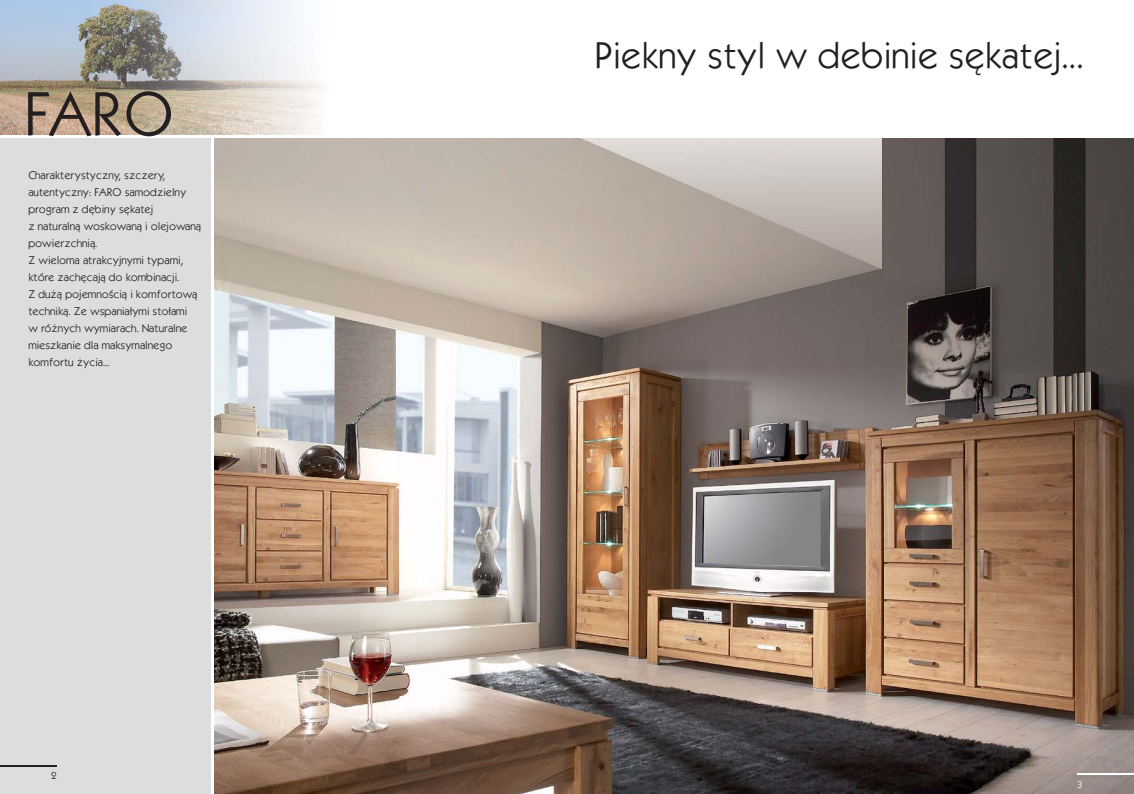
<style>
.page{position:relative;width:1134px;height:794px;background:#fff}
.page>*{position:absolute;margin:0;border:0;box-sizing:border-box;transform-origin:0 0}
.t1{font:55px "Kabana";color:#231f20}
.t2{font:33px "Kabana";color:#231f20}
.t3{font:10px/17px "Kabana";color:#231f20}
.t4{font:9px "Kabana";color:#231f20}
.t5{font:9px "Kabana";color:#fff}
</style>
<div class="page">
<div style="left:0;top:136px;width:219px;height:658px;background:#dcddde"></div>
<img style="left:213px;top:137px;width:921px;height:657px">
<img style="left:0;top:0;width:323px;height:135px">
<hr style="left:0;top:135px;width:1134px;height:2px;background:#fff">
<hr style="left:211px;top:136px;width:2px;height:658px;background:#fff">
<hr style="left:0;top:765px;width:57px;height:1px;background:#231f20">
<hr style="left:1077px;top:773px;width:57px;height:1px;background:#fff">
<h1 class="t1" style="left:24px;top:89px;width:151px">FARO</h1>
<p class="t3" style="left:28px;top:168px;width:174px">Charakterystyczny, szczery, autentyczny: FARO samodzielny program z dębiny sękatej<br>z naturalną woskowaną i olejowaną powierzchnią.<br>Z wieloma atrakcyjnymi typami, które zachęcają do kombinacji.<br>Z dużą pojemnością i komfortową techniką. Ze wspaniałymi stołami<br>w różnych wymiarach. Naturalne mieszkanie dla maksymalnego komfortu życia...</p>
<p class="t4" style="left:51px;top:771px;width:7px">2</p>
<h2 class="t2" style="left:595px;top:41px;width:490px">Piekny styl w debinie sękatej...</h2>
<p class="t5" style="left:1077px;top:780px;width:7px">3</p>
</div>
